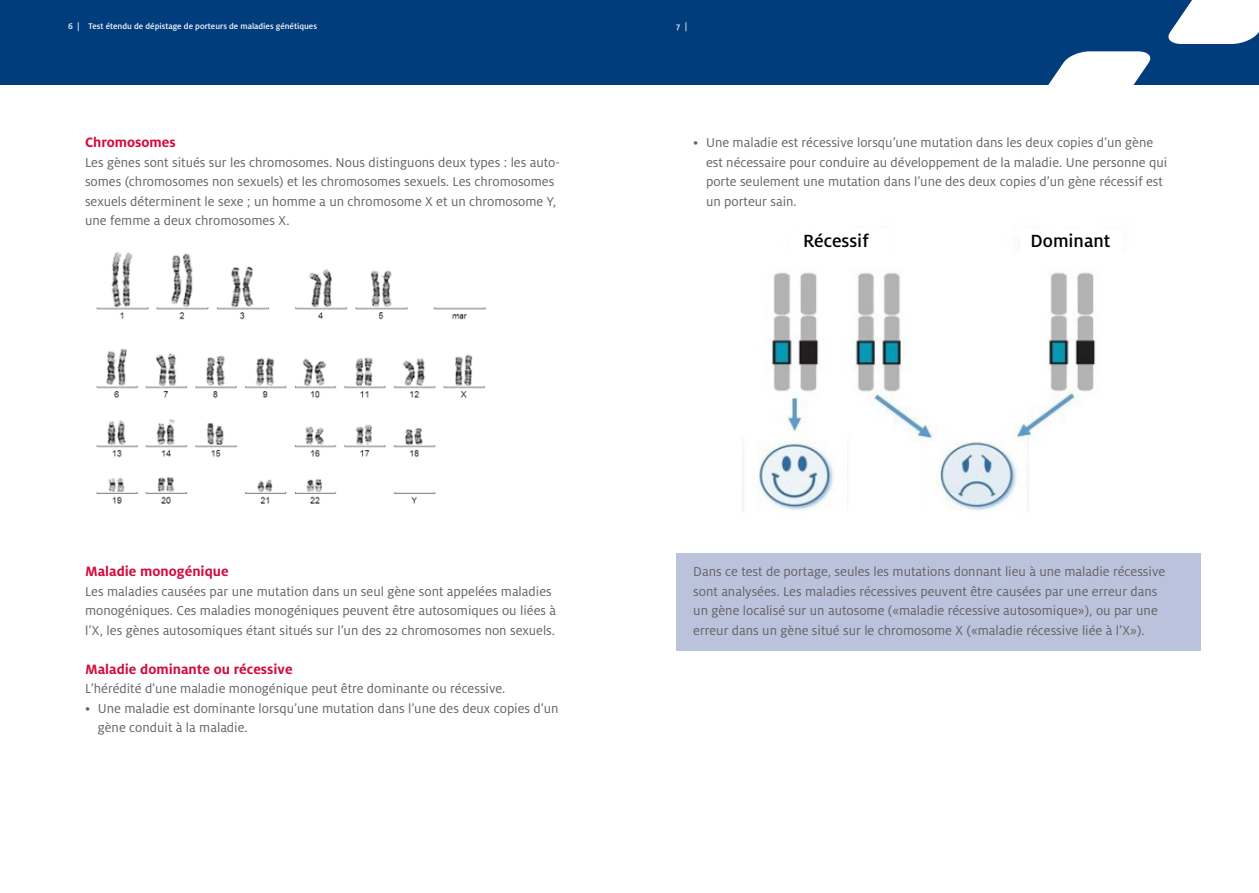
<style>
.page{position:relative;width:1259px;height:893px;background:#fff}
.page>*{position:absolute;margin:0;border:0;box-sizing:border-box;transform-origin:0 0}
.t1{font:500 19.5px "Milo OT";color:#000}
._3_-_Ondertitel{font:700 15px "Milo OT";color:#d10e40}
._4_-_Opsomming_-_niv{font:14.25px/19.5px "Milo OT";color:#636366}
._4_-_Body-tekst{font:14.25px/19.5px "Milo OT";color:#636366}
.t2{font:500 9px "Milo OT";color:#fff}
</style>
<div class="page">
<div style="left:629px;top:0;width:630px;height:85px;background:#013d7d"></div>
<svg style="left:1048px;top:51px;width:103px;height:34px"></svg>
<svg style="left:1168px;top:0;width:91px;height:44px;background:#dce4ed"></svg>
<div style="left:0;top:0;width:629px;height:85px;background:#013d7d"></div>
<div style="left:676px;top:553px;width:524px;height:98px;background:#bbc2db"></div>
<img style="left:96px;top:251px;width:390px;height:253px">
<img style="left:743px;top:227px;width:353px;height:283px">
<div style="left:788px;top:229px;width:103px;height:27px;background:#fff"></div>
<div style="left:1020px;top:229px;width:103px;height:27px;background:#fff"></div>
<p class="t2" style="left:68px;top:21px;width:250px">6 | Test étendu de dépistage de porteurs de maladies génétiques</p>
<p class="t2" style="left:676px;top:21px;width:13px">7 |</p>
<p class="_3_-_Ondertitel" style="left:85px;top:134px;width:92px">Chromosomes</p>
<p class="_4_-_Body-tekst" style="left:85px;top:152px;width:476px">Les gènes sont situés sur les chromosomes. Nous distinguons deux types : les auto&shy;somes (chromosomes non sexuels) et les chromosomes sexuels. Les chromosomes sexuels déterminent le sexe ; un homme a un chromosome X et un chromosome Y, une femme a deux chromosomes X.</p>
<p class="_3_-_Ondertitel" style="left:85px;top:563px;width:145px">Maladie monogénique</p>
<p class="_4_-_Body-tekst" style="left:85px;top:581px;width:472px">Les maladies causées par une mutation dans un seul gène sont appelées maladies monogéniques. Ces maladies monogéniques peuvent être autosomiques ou liées à l’X, les gènes autosomiques étant situés sur l’un des 22 chromosomes non sexuels.</p>
<p class="_3_-_Ondertitel" style="left:85px;top:660px;width:209px">Maladie dominante ou récessive</p>
<p class="_4_-_Body-tekst" style="left:85px;top:679px;width:422px">L’hérédité d’une maladie monogénique peut être dominante ou récessive.</p>
<p class="_4_-_Opsomming_-_niv" style="left:98px;top:698px;width:462px;text-indent:-13px">• Une maladie est dominante lorsqu’une mutation dans l’une des deux copies d’un gène conduit à la maladie.</p>
<p class="_4_-_Opsomming_-_niv" style="left:706px;top:133px;width:463px;text-indent:-13px">• Une maladie est récessive lorsqu’une mutation dans les deux copies d’un gène est nécessaire pour conduire au développement de la maladie. Une personne qui porte seulement une mutation dans l’une des deux copies d’un gène récessif est un porteur sain.</p>
<p class="t1" style="left:803px;top:230px;width:67px">Récessif</p>
<p class="t1" style="left:1030px;top:230px;width:81px">Dominant</p>
<p class="_4_-_Opsomming_-_niv" style="left:693px;top:562px;width:473px">Dans ce test de portage, seules les mutations donnant lieu à une maladie récessive sont analysées. Les maladies récessives peuvent être causées par une erreur dans un gène localisé sur un autosome («maladie récessive autosomique»), ou par une erreur dans un gène situé sur le chromosome X («maladie récessive liée à l’X»).</p>
</div>
